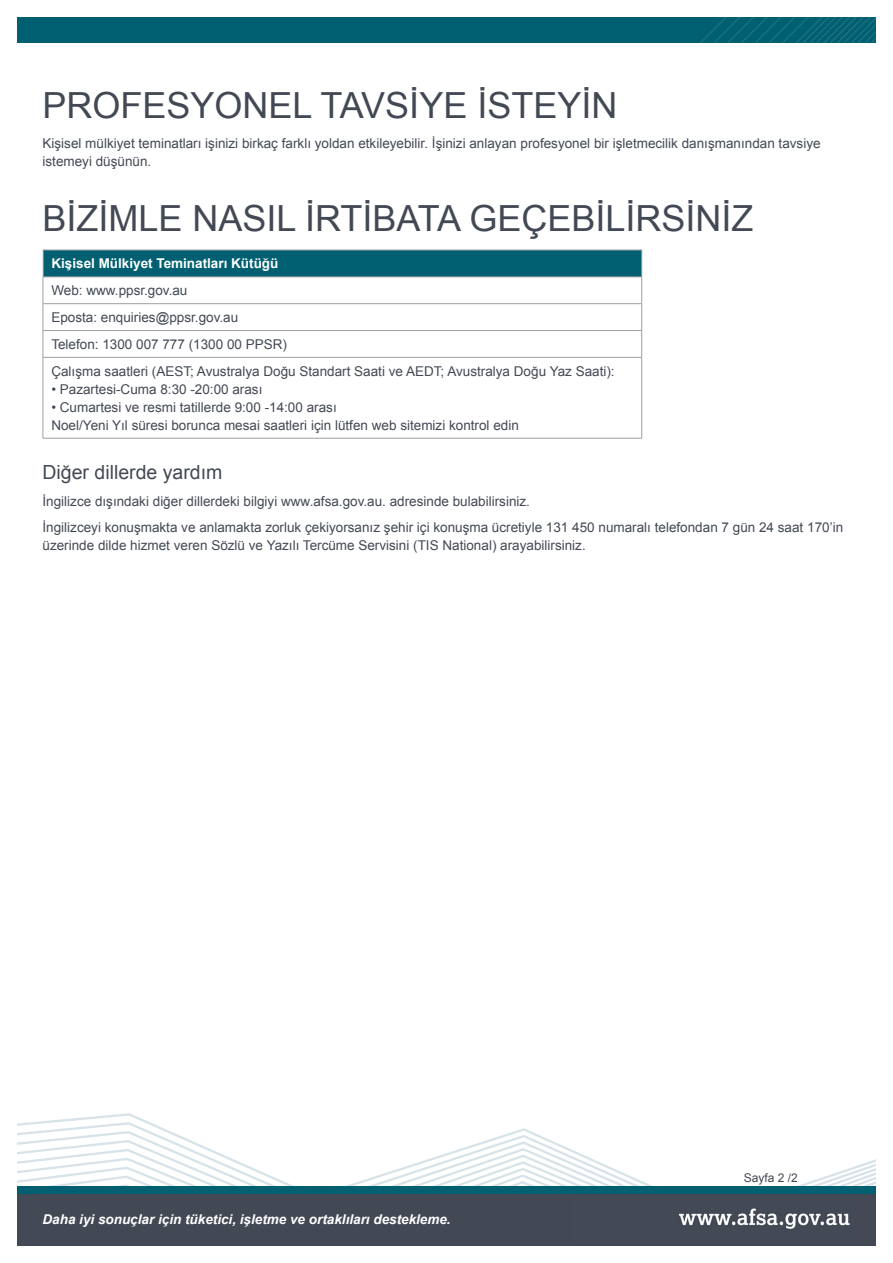
<style>
.page{position:relative;width:893px;height:1263px;background:#fff}
.page>*{position:absolute;margin:0;border:0;box-sizing:border-box;transform-origin:0 0}
.Title2{font:36px "Arial";color:#434954}
.t1{font:19.5px "Arial";color:#434954}
.Text{font:13.5px/18px "Arial";color:#434954}
.t2{font:italic 700 13.5px "Arial";color:#fff}
.Text-2{font:700 13.5px "Arial";color:#fff}
.Glossary_Letters{font:12px "Arial";color:#434954}
</style>
<div class="page">
<div style="left:17px;top:17px;width:859px;height:26px;background:#006071"></div>
<svg style="left:17px;top:1122px;width:513px;height:9px"></svg>
<svg style="left:17px;top:1131px;width:533px;height:9px"></svg>
<svg style="left:17px;top:1140px;width:553px;height:9px"></svg>
<svg style="left:17px;top:1149px;width:573px;height:9px"></svg>
<svg style="left:17px;top:1158px;width:859px;height:9px"></svg>
<svg style="left:17px;top:1167px;width:859px;height:7px"></svg>
<svg style="left:17px;top:1174px;width:859px;height:7px"></svg>
<svg style="left:17px;top:1181px;width:859px;height:5px"></svg>
<svg style="left:17px;top:1193px;width:859px;height:53px;background:#2e4f5c"></svg>
<div style="left:17px;top:1186px;width:859px;height:7px;background:#006071"></div>
<svg style="left:700px;top:17px;width:176px;height:26px"></svg>
<img style="left:20px;top:1194px;width:854px;height:50px">
<div style="left:43px;top:1194px;width:530px;height:50px;background:#434954"></div>
<div style="left:43px;top:250px;width:599px;height:27px;background:#006071"></div>
<hr style="left:43px;top:250px;width:599px;height:1px;background:#9d9fa2">
<hr style="left:43px;top:276px;width:599px;height:1px;background:#9d9fa2">
<hr style="left:43px;top:303px;width:599px;height:1px;background:#9d9fa2">
<hr style="left:43px;top:330px;width:599px;height:1px;background:#9d9fa2">
<svg style="left:641px;top:250px;width:1px;height:107px"></svg>
<hr style="left:43px;top:357px;width:599px;height:1px;background:#9d9fa2">
<hr style="left:43px;top:358px;width:1px;height:80px;background:#9d9fa2">
<hr style="left:641px;top:358px;width:1px;height:80px;background:#9d9fa2">
<hr style="left:43px;top:438px;width:599px;height:1px;background:#9d9fa2">
<svg style="left:43px;top:250px;width:1px;height:107px"></svg>
<p class="Title2" style="left:43px;top:81px;width:576px">PROFESYONEL TAVSİYE İSTEYİN</p>
<p class="Text" style="left:43px;top:135px;width:780px">Kişisel mülkiyet teminatları işinizi birkaç farklı yoldan etkileyebilir. İşinizi anlayan profesyonel bir işletmecilik danışmanından tavsiye istemeyi düşünün.</p>
<p class="Title2" style="left:43px;top:195px;width:712px">BİZİMLE NASIL İRTİBATA GEÇEBİLİRSİNİZ</p>
<p class="Text-2" style="left:51px;top:255px;width:229px">Kişisel Mülkiyet Teminatları Kütüğü</p>
<p class="Text" style="left:51px;top:282px;width:138px">Web: www.ppsr.gov.au</p>
<p class="Text" style="left:51px;top:308px;width:188px">Eposta: enquiries@ppsr.gov.au</p>
<p class="Text" style="left:51px;top:335px;width:237px">Telefon: 1300 007 777 (1300 00 PPSR)</p>
<p class="Text" style="left:51px;top:362px;width:565px">Çalışma saatleri (AEST; Avustralya Doğu Standart Saati ve AEDT; Avustralya Doğu Yaz Saati):</p>
<p class="Text" style="left:51px;top:380px;width:213px">• Pazartesi-Cuma 8:30 -20:00 arası</p>
<p class="Text" style="left:51px;top:398px;width:469px">• Cumartesi ve resmi tatillerde 9:00 -14:00 arası<br>Noel/Yeni Yıl süresi borunca mesai saatleri için lütfen web sitemizi kontrol edin</p>
<h2 class="t1" style="left:43px;top:459px;width:181px">Diğer dillerde yardım</h2>
<p class="Text" style="left:43px;top:492px;width:489px">İngilizce dışındaki diğer dillerdeki bilgiyi www.afsa.gov.au. adresinde bulabilirsiniz.</p>
<p class="Text" style="left:43px;top:518px;width:802px">İngilizceyi konuşmakta ve anlamakta zorluk çekiyorsanız şehir içi konuşma ücretiyle 131 450 numaralı telefondan 7 gün 24 saat 170’in üzerinde dilde hizmet veren Sözlü ve Yazılı Tercüme Servisini (TIS National) arayabilirsiniz.</p>
<p class="t2" style="left:43px;top:1210px;width:410px">Daha iyi sonuçlar için tüketici, işletme ve ortaklıları destekleme.</p>
<p class="Glossary_Letters" style="left:744px;top:1170px;width:56px">Sayfa 2 /2</p>
</div>
